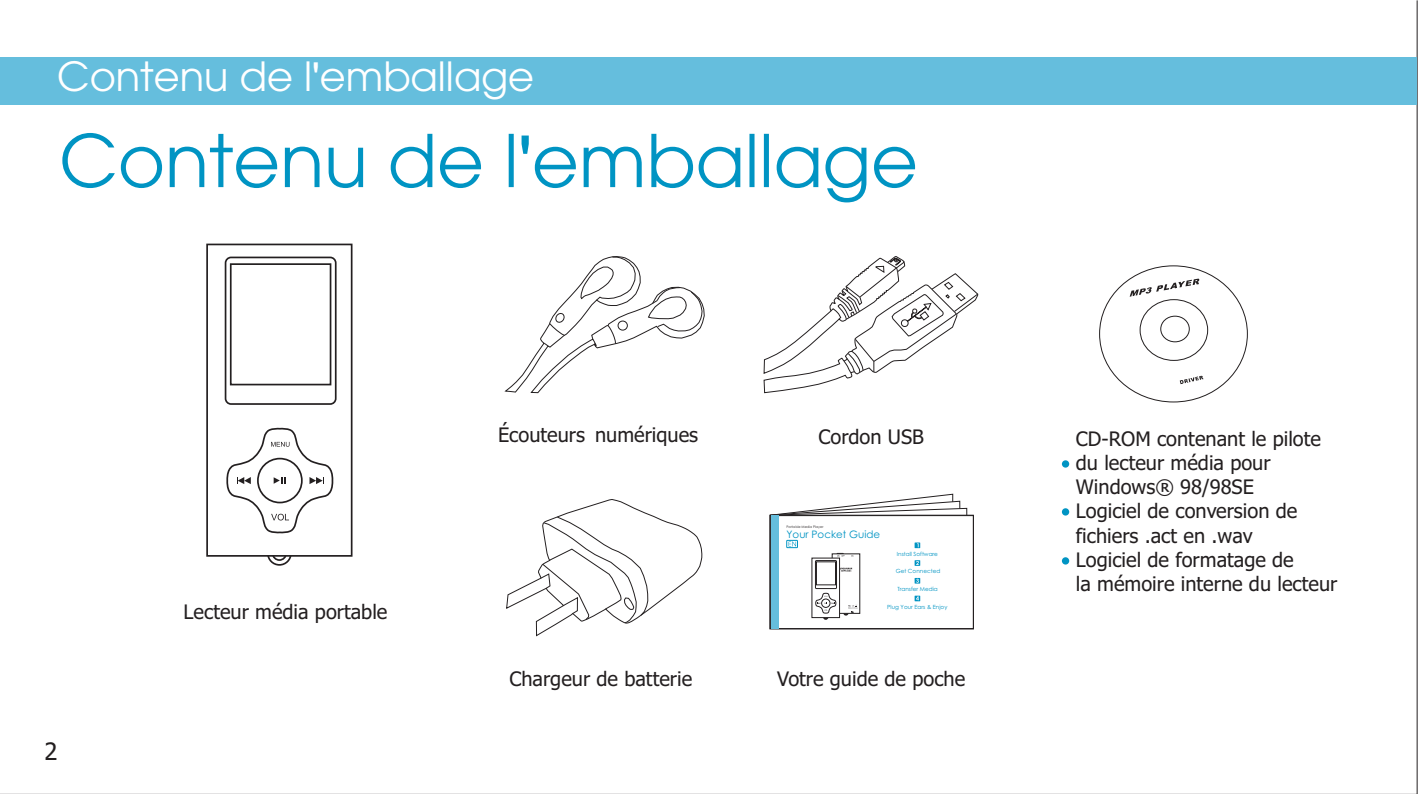
<style>
.page{position:relative;width:1418px;height:794px;background:#fff}
.page>*{position:absolute;margin:0;border:0;box-sizing:border-box;transform-origin:0 0}
.t1{font:72px "Avant Garde";color:#0094c3}
.t2{font:40px "Avant Garde";color:#fff}
.t3{font:24px "Tahoma";color:#231f20}
.t4{font:20px/24px "Tahoma";color:#231f20}
.t5{font:10.4px "Century Gothic";color:#0094c3}
.t6{font:5.6px "Century Gothic";color:#0094c3}
.s1{font-family:"Arial Unicode MS"}
</style>
<div class="page">
<div style="left:0;top:57px;width:1416px;height:47px;background:#65bedd"></div>
<svg style="left:506px;top:499px;width:196px;height:138px"></svg>
<svg style="left:505px;top:256px;width:200px;height:137px"></svg>
<svg style="left:763px;top:256px;width:215px;height:137px"></svg>
<div style="left:1139px;top:299px;width:69px;height:62px;border:1px solid #231f20;border-radius:50%"></div>
<div style="left:1160px;top:316px;width:29px;height:26px;border:1px solid #231f20;border-radius:50%"></div>
<svg style="left:1129px;top:279px;width:70px;height:18px"></svg>
<svg style="left:1179px;top:376px;width:24px;height:8px"></svg>
<div style="left:1061px;top:460px;width:8px;height:7px;background:#0094c3;border-radius:50%"></div>
<div style="left:1061px;top:508px;width:8px;height:7px;background:#0094c3;border-radius:50%"></div>
<div style="left:1061px;top:557px;width:8px;height:7px;background:#0094c3;border-radius:50%"></div>
<svg style="left:206px;top:243px;width:147px;height:314px"></svg>
<div style="left:225px;top:257px;width:111px;height:148px;background:#fff;border:2px solid #231f20;border-radius:6px"></div>
<svg style="left:229px;top:263px;width:103px;height:123px"></svg>
<svg style="left:227px;top:426px;width:106px;height:140px"></svg>
<svg style="left:769px;top:493px;width:205px;height:137px"></svg>
<div style="left:771px;top:516px;width:7px;height:113px;background:#65bedd"></div>
<h2 class="t2" style="left:57px;top:61px;width:478px">Contenu de l<span class="s1">'</span>emballage</h2>
<h1 class="t1" style="left:59px;top:133px;width:860px">Contenu de l<span class="s1">'</span>emballage</h1>
<p class="t4" style="left:498px;top:425px;width:202px">Écouteurs numériques</p>
<p class="t4" style="left:818px;top:426px;width:107px">Cordon USB</p>
<p class="t3" style="left:44px;top:742px;width:15px">2</p>
<p class="t4" style="left:184px;top:601px;width:205px">Lecteur média portable</p>
<p class="t5" style="left:786px;top:530px;width:95px">Your Pocket Guide</p>
<p class="t6" style="left:897px;top:552px;width:43px">Install Software</p>
<p class="t6" style="left:895px;top:568px;width:46px">Get Connected</p>
<p class="t6" style="left:897px;top:586px;width:42px">Transfer Media</p>
<p class="t6" style="left:887px;top:605px;width:62px">Plug Your Ears &amp; Enjoy</p>
<p class="t4" style="left:509px;top:668px;width:184px">Chargeur de batterie</p>
<p class="t4" style="left:777px;top:668px;width:189px">Votre guide de poche</p>
<p class="t4" style="left:1075px;top:428px;width:263px">CD-ROM contenant le pilote du lecteur média pour<br>Windows® 98/98SE<br>Logiciel de conversion de fichiers .act en .wav<br>Logiciel de formatage de<br>la mémoire interne du lecteur</p>
</div>
